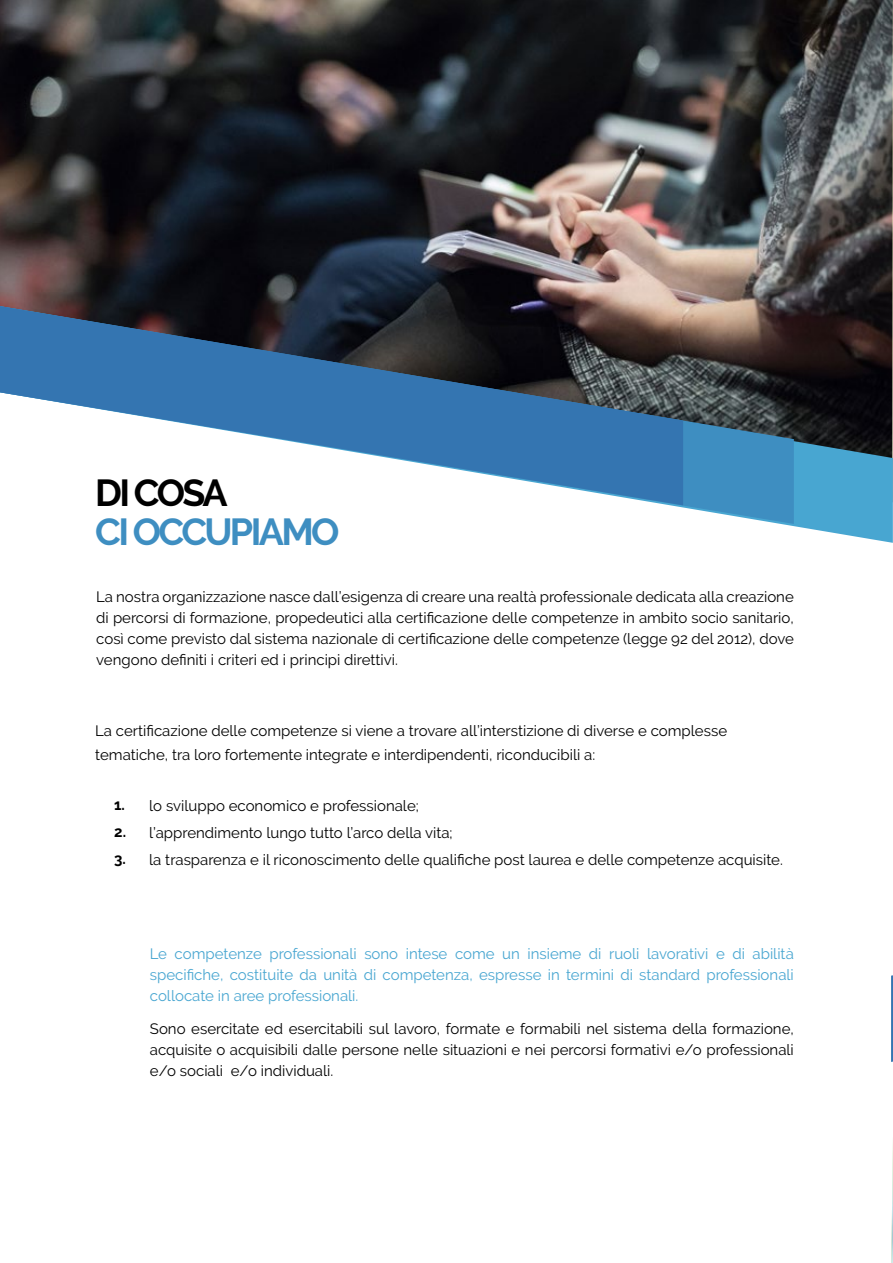
<style>
.page{position:relative;width:893px;height:1263px;background:#fff}
.page>*{position:absolute;margin:0;border:0;box-sizing:border-box;transform-origin:0 0}
.t1{font:700 37.5px "Raleway";letter-spacing:-.07em;color:#3e8ec1}
.t2{font:700 37.5px "Raleway";letter-spacing:-.075em;color:#000}
.t3{font:15px/21px "Raleway";color:#000}
.t4{font:15px/21px "Raleway";color:#48a6d1;text-align:justify}
.t5{font:700 15px/27px "Raleway";color:#000;text-align:justify}
</style>
<div class="page">
<img style="left:0;top:0;width:893px;height:306px">
<svg style="left:781px;top:306px;width:112px;height:237px;background:#325060"></svg>
<svg style="left:669px;top:306px;width:125px;height:218px;background:#506c7e"></svg>
<svg style="left:0;top:306px;width:683px;height:199px"></svg>
<img style="left:891px;top:1144px;width:2px;height:119px">
<hr style="left:891px;top:975px;width:2px;height:87px;background:#3475b1">
<h1 class="t2" style="left:95px;top:471px;width:134px">DI COSA</h1>
<h1 class="t1" style="left:95px;top:510px;width:246px">CI OCCUPIAMO</h1>
<p class="t3" style="left:96px;top:586px;width:699px;text-align:justify">La nostra organizzazione nasce dall’esigenza di creare una realtà professionale dedicata alla creazione di percorsi di formazione, propedeutici alla certificazione delle competenze in ambito socio sanitario, così come previsto dal sistema nazionale di certificazione delle competenze (legge 92 del 2012), dove vengono definiti i criteri ed i principi direttivi.</p>
<p class="t3" style="left:95px;top:719px;width:633px;line-height:24px">La certificazione delle competenze si viene a trovare all’interstizione di diverse e complesse tematiche, tra loro fortemente integrate e interdipendenti, riconducibili a:</p>
<p class="t3" style="left:149px;top:792px;width:635px;line-height:27px">lo sviluppo economico e professionale;<br>l’apprendimento lungo tutto l’arco della vita;<br>la trasparenza e il riconoscimento delle qualifiche post laurea e delle competenze acquisite.</p>
<p class="t5" style="left:114px;top:792px;width:13px">1.<br>2.<br>3.</p>
<p class="t4" style="left:150px;top:943px;width:645px">Le competenze professionali sono intese come un insieme di ruoli lavorativi e di abilità specifiche, costituite da unità di competenza, espresse in termini di standard professionali collocate in aree professionali.</p>
<p class="t3" style="left:150px;top:1018px;width:645px;text-align:justify">Sono esercitate ed esercitabili sul lavoro, formate e formabili nel sistema della formazione, acquisite o acquisibili dalle persone nelle situazioni e nei percorsi formativi e/o professionali e/o sociali e/o individuali.</p>
</div>
